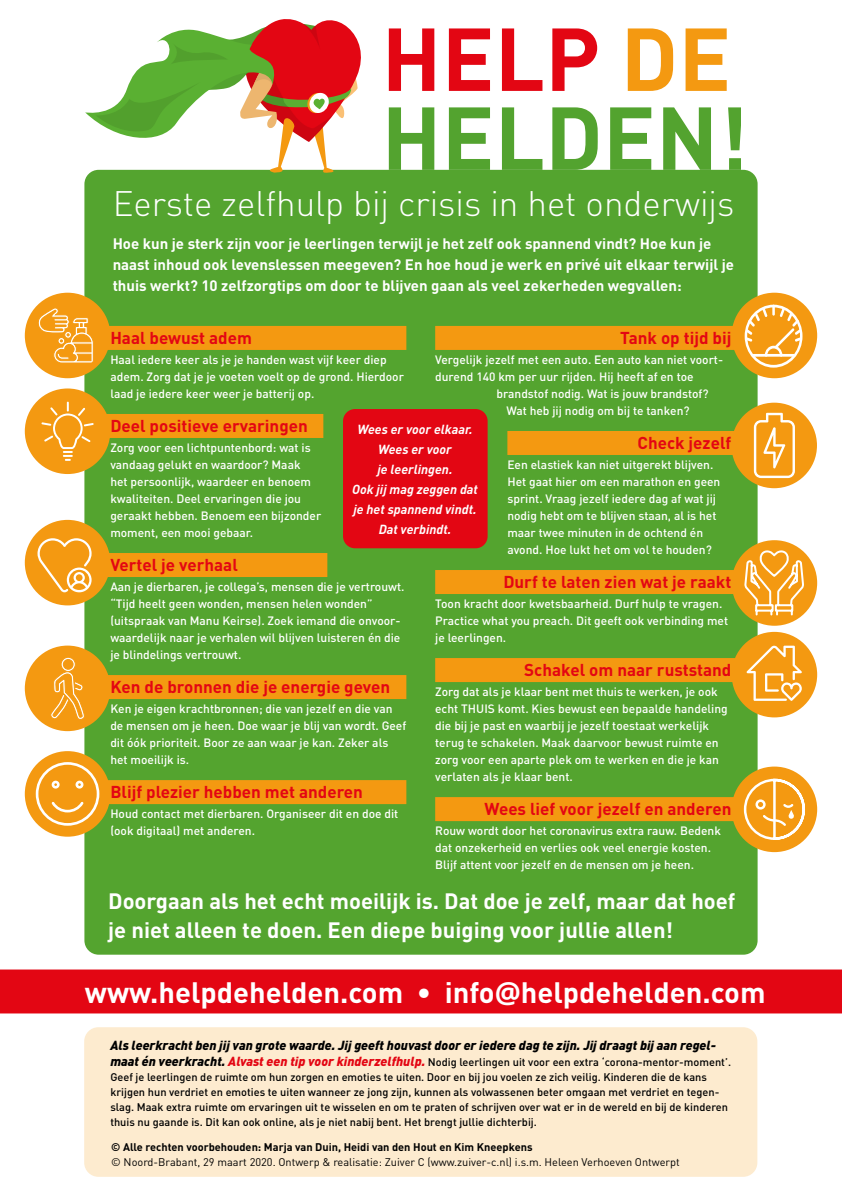
<style>
.page{position:relative;width:842px;height:1191px;background:#fff}
.page>*{position:absolute;margin:0;border:0;box-sizing:border-box;transform-origin:0 0}
.t1{font:300 35px "DIN";color:#fff}
.t2{font:700 29.1px "DIN";color:#fff}
.t3{font:700 22px/29px "DIN";color:#fff}
.t4{font:700 17px "DIN";color:#e30613}
.t5{font:700 15px/21px "DIN";color:#fff}
.t6{font:italic 900 13px "DIN";color:#000}
.t7{font:italic 700 13px/20px "DIN";color:#fff;text-align:center}
.t8{font:500 12px/17px "DIN";color:#fff}
.t9{font:500 11px/15px "DIN";color:#000}
.t10{font:11px "DIN";color:#000}
.t11{font:700 11px "DIN";color:#000}
.s1{font-family:"Open Sans"}
.s2{font-weight:900;font-style:italic;font-size:13px}
.s3{font-weight:900;font-style:italic;font-size:13px;color:#e30613}
</style>
<div class="page">
<div style="left:84px;top:170px;width:674px;height:784px;background:#54a42f;border-radius:14px"></div>
<div style="left:0;top:969px;width:842px;height:44px;background:#e30613"></div>
<div style="left:84px;top:1027px;width:673px;height:149px;background:#fdebcf;border-radius:14px"></div>
<div style="left:88px;top:326px;width:318px;height:24px;background:#f49911"></div>
<div style="left:88px;top:414px;width:235px;height:24px;background:#f49911"></div>
<div style="left:88px;top:553px;width:239px;height:24px;background:#f49911"></div>
<div style="left:88px;top:675px;width:318px;height:24px;background:#f49911"></div>
<div style="left:88px;top:780px;width:318px;height:24px;background:#f49911"></div>
<div style="left:435px;top:326px;width:319px;height:24px;background:#f49911"></div>
<div style="left:507px;top:431px;width:247px;height:24px;background:#f49911"></div>
<div style="left:435px;top:570px;width:319px;height:24px;background:#f49911"></div>
<div style="left:435px;top:658px;width:319px;height:24px;background:#f49911"></div>
<div style="left:435px;top:797px;width:319px;height:24px;background:#f49911"></div>
<div style="left:343px;top:409px;width:145px;height:139px;background:#e30613;border-radius:12px"></div>
<div style="left:732px;top:293px;width:85px;height:85px;background:#f49911;border-radius:50%"></div>
<div style="left:731px;top:403px;width:86px;height:85px;background:#f49911;border-radius:50%"></div>
<div style="left:25px;top:520px;width:85px;height:85px;background:#f49911;border-radius:50%"></div>
<svg style="left:38px;top:538px;width:54px;height:54px"></svg>
<div style="left:25px;top:293px;width:85px;height:85px;background:#f49911;border-radius:50%"></div>
<svg style="left:38px;top:308px;width:56px;height:55px"></svg>
<div style="left:25px;top:388px;width:85px;height:86px;background:#f49911;border-radius:50%"></div>
<svg style="left:41px;top:402px;width:53px;height:59px"></svg>
<div style="left:732px;top:632px;width:85px;height:85px;background:#f49911;border-radius:50%"></div>
<svg style="left:746px;top:645px;width:56px;height:56px"></svg>
<div style="left:25px;top:751px;width:85px;height:85px;background:#f49911;border-radius:50%"></div>
<svg style="left:36px;top:762px;width:63px;height:63px"></svg>
<div style="left:25px;top:645px;width:85px;height:86px;background:#f49911;border-radius:50%"></div>
<svg style="left:51px;top:657px;width:34px;height:63px"></svg>
<svg style="left:85px;top:19px;width:289px;height:154px"></svg>
<svg style="left:389px;top:28px;width:45px;height:63px"></svg>
<svg style="left:449px;top:28px;width:41px;height:63px"></svg>
<svg style="left:502px;top:28px;width:40px;height:63px"></svg>
<svg style="left:552px;top:28px;width:45px;height:63px"></svg>
<svg style="left:628px;top:28px;width:46px;height:63px"></svg>
<svg style="left:685px;top:28px;width:42px;height:63px"></svg>
<svg style="left:389px;top:107px;width:45px;height:63px"></svg>
<svg style="left:449px;top:107px;width:41px;height:63px"></svg>
<svg style="left:502px;top:107px;width:40px;height:63px"></svg>
<svg style="left:552px;top:107px;width:46px;height:63px"></svg>
<svg style="left:610px;top:107px;width:41px;height:63px"></svg>
<svg style="left:663px;top:107px;width:48px;height:63px"></svg>
<svg style="left:728px;top:107px;width:12px;height:63px"></svg>
<div style="left:732px;top:540px;width:85px;height:86px;background:#f49911;border-radius:50%"></div>
<svg style="left:744px;top:217px;width:60px;height:399px"></svg>
<div style="left:732px;top:766px;width:85px;height:86px;background:#f49911;border-radius:50%"></div>
<svg style="left:743px;top:777px;width:63px;height:64px"></svg>
<h1 class="t1" style="left:113px;top:182px;width:623px">Eerste zelfhulp bij crisis in het onderwijs</h1>
<p class="t5" style="left:113px;top:233px;width:623px">Hoe kun je sterk zijn voor je leerlingen terwijl je het zelf ook spannend vindt? Hoe kun je naast inhoud ook levenslessen meegeven? En hoe houd je werk en privé uit elkaar terwijl je thuis werkt? 10 zelfzorgtips om door te blijven gaan als veel zekerheden wegvallen:</p>
<h3 class="t4" style="left:620px;top:326px;width:113px">Tank op tijd bij</h3>
<p class="t8" style="left:435px;top:350px;width:289px">Vergelijk jezelf met een auto. Een auto kan niet voort-</p>
<p class="t8" style="left:435px;top:367px;width:260px">durend 140 km per uur rijden. Hij heeft af en toe</p>
<p class="t8" style="left:496px;top:384px;width:214px">brandstof nodig. Wat is jouw brandstof?</p>
<p class="t8" style="left:506px;top:401px;width:185px">Wat heb jij nodig om bij te tanken?</p>
<h3 class="t4" style="left:637px;top:431px;width:95px">Check jezelf</h3>
<p class="t8" style="left:507px;top:455px;width:215px">Een elastiek kan niet uitgerekt blijven.<br>Het gaat hier om een marathon en geen sprint. Vraag jezelf iedere dag af wat jij nodig hebt om te blijven staan, al is het maar twee minuten in de ochtend én avond. Hoe lukt het om vol te houden?</p>
<h3 class="t4" style="left:503px;top:570px;width:230px">Durf te laten zien wat je raakt</h3>
<p class="t8" style="left:435px;top:594px;width:294px">Toon kracht door kwetsbaarheid. Durf hulp te vragen.<br>Practice what you preach. Dit geeft ook verbinding met je leerlingen.</p>
<h3 class="t4" style="left:524px;top:658px;width:209px">Schakel om naar ruststand</h3>
<p class="t8" style="left:435px;top:682px;width:294px">Zorg dat als je klaar bent met thuis te werken, je ook echt THUIS komt. Kies bewust een bepaalde handeling die bij je past en waarbij je jezelf toestaat werkelijk terug te schakelen. Maak daarvoor bewust ruimte en zorg voor een aparte plek om te werken en die je kan verlaten als je klaar bent.</p>
<h3 class="t4" style="left:485px;top:797px;width:248px">Wees lief voor jezelf en anderen</h3>
<p class="t8" style="left:435px;top:821px;width:287px">Rouw wordt door het coronavirus extra rauw. Bedenk dat onzekerheid en verlies ook veel energie kosten.<br>Blijf attent voor jezelf en de mensen om je heen.</p>
<h3 class="t4" style="left:110px;top:326px;width:143px">Haal bewust adem</h3>
<p class="t8" style="left:110px;top:350px;width:295px">Haal iedere keer als je je handen wast vijf keer diep adem. Zorg dat je je voeten voelt op de grond. Hierdoor laad je iedere keer weer je batterij op.</p>
<h3 class="t4" style="left:110px;top:414px;width:199px">Deel positieve ervaringen</h3>
<p class="t8" style="left:110px;top:438px;width:212px">Zorg voor een lichtpuntenbord: wat is vandaag gelukt en waardoor? Maak<br>het persoonlijk, waardeer en benoem kwaliteiten. Deel ervaringen die jou geraakt hebben. Benoem een bijzonder moment, een mooi gebaar.</p>
<h3 class="t4" style="left:110px;top:553px;width:129px">Vertel je verhaal</h3>
<p class="t8" style="left:110px;top:577px;width:296px">Aan je dierbaren, je collega’s, mensen die je vertrouwt. “Tijd heelt geen wonden, mensen helen wonden” (uitspraak van Manu Keirse). Zoek iemand die onvoor&shy;waardelijk naar je verhalen wil blijven luisteren én die je blindelings vertrouwt.</p>
<h3 class="t4" style="left:110px;top:675px;width:281px">Ken de bronnen die je energie geven</h3>
<p class="t8" style="left:110px;top:699px;width:297px">Ken je eigen krachtbronnen; die van jezelf en die van de mensen om je heen. Doe waar je blij van wordt. Geef dit óók prioriteit. Boor ze aan waar je kan. Zeker als het moeilijk is.</p>
<h3 class="t4" style="left:110px;top:780px;width:254px">Blijf plezier hebben met anderen</h3>
<p class="t8" style="left:110px;top:804px;width:290px">Houd contact met dierbaren. Organiseer dit en doe dit (ook digitaal) met anderen.</p>
<p class="t7" style="left:352px;top:419px;width:127px">Wees er voor elkaar.<br>Wees er voor<br>je leerlingen.<br>Ook jij mag zeggen dat je het spannend vindt.<br>Dat verbindt.</p>
<h3 class="t3" style="left:108px;top:885px;width:629px">Doorgaan als het echt moeilijk is. Dat doe je zelf, maar dat hoef je niet alleen te doen. Een diepe buiging voor jullie allen!</h3>
<h2 class="t2" style="left:85px;top:973px;width:682px">www.helpdehelden.com • info<span class="s1">@</span>helpdehelden.com</h2>
<p class="t6" style="left:110px;top:1037px;width:607px">Als leerkracht ben jij van grote waarde. Jij geeft houvast door er iedere dag te zijn. Jij draagt bij aan regel-</p>
<p class="t9" style="left:110px;top:1054px;width:622px"><span class="s2">maat én veerkracht.</span> <span class="s3">Alvast een tip voor kinderzelfhulp.</span> Nodig leerlingen uit voor een extra ‘corona-mentor-moment’.<br>Geef je leerlingen de ruimte om hun zorgen en emoties te uiten. Door en bij jou voelen ze zich veilig. Kinderen die de kans krijgen hun verdriet en emoties te uiten wanneer ze jong zijn, kunnen als volwassenen beter omgaan met verdriet en tegen&shy;slag. Maak extra ruimte om ervaringen uit te wisselen en om te praten of schrijven over wat er in de wereld en bij de kinderen thuis nu gaande is. Dit kan ook online, als je niet nabij bent. Het brengt jullie dichterbij.</p>
<p class="t11" style="left:111px;top:1140px;width:423px">© Alle rechten voorbehouden: Marja van Duin, Heidi van den Hout en Kim Kneepkens</p>
<p class="t10" style="left:111px;top:1155px;width:570px">© Noord-Brabant, 29 maart 2020. Ontwerp &amp; realisatie: Zuiver C (www.zuiver-c.nl) i.s.m. Heleen Verhoeven Ontwerpt</p>
</div>
